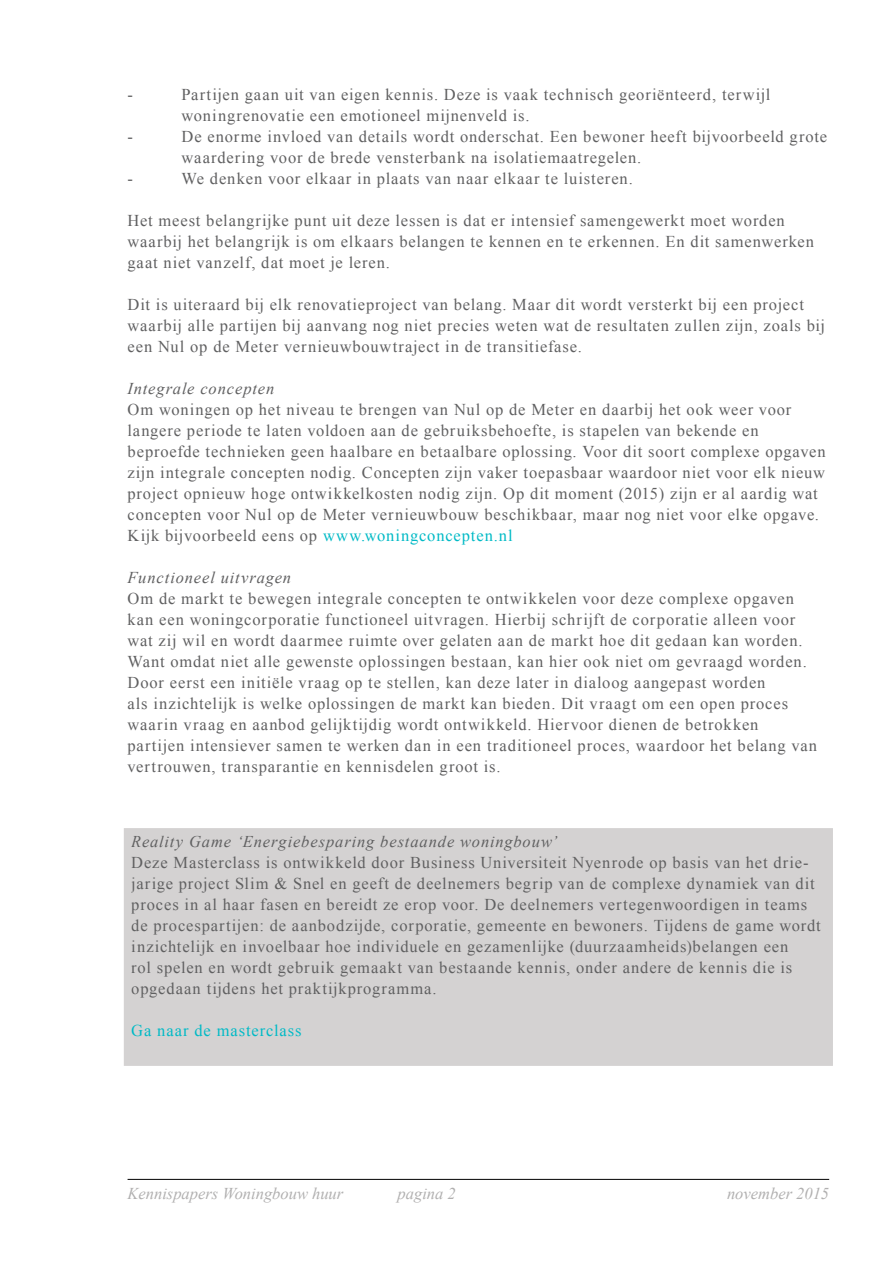
<style>
.page{position:relative;width:893px;height:1263px;background:#fff}
.page>*{position:absolute;margin:0;border:0;box-sizing:border-box;transform-origin:0 0}
.t1{font:16.5px/21px "Times New Roman";letter-spacing:.05em;color:#606061}
.t2{font:italic 16.5px "Times New Roman";letter-spacing:.05em;color:#606061}
.t3{font:italic 16.5px "Times New Roman";color:#b1b0b0}
.t4{font:16.5px "Times New Roman";letter-spacing:.055em;color:#00bac6}
.s1{color:#00bac6}
</style>
<div class="page">
<hr style="left:128px;top:1179px;width:701px;height:1px;background:#000">
<div style="left:128px;top:832px;width:701px;height:230px;background:#d4d2d2"></div>
<div style="left:124px;top:828px;width:709px;height:238px;border:8px solid #d4d2d2"></div>
<p class="t1" style="left:128px;top:83px;width:7px">-</p>
<p class="t1" style="left:182px;top:83px;width:590px">Partijen gaan uit van eigen kennis. Deze is vaak technisch georiënteerd, terwijl woningrenovatie een emotioneel mijnenveld is.</p>
<p class="t1" style="left:128px;top:125px;width:7px">-</p>
<p class="t1" style="left:182px;top:125px;width:647px">De enorme invloed van details wordt onderschat. Een bewoner heeft bijvoorbeeld grote waardering voor de brede vensterbank na isolatiemaatregelen.</p>
<p class="t1" style="left:128px;top:167px;width:7px">-</p>
<p class="t1" style="left:182px;top:167px;width:453px">We denken voor elkaar in plaats van naar elkaar te luisteren.</p>
<p class="t1" style="left:128px;top:209px;width:688px">Het meest belangrijke punt uit deze lessen is dat er intensief samengewerkt moet worden waarbij het belangrijk is om elkaars belangen te kennen en te erkennen. En dit samenwerken gaat niet vanzelf, dat moet je leren.</p>
<p class="t1" style="left:128px;top:293px;width:699px">Dit is uiteraard bij elk renovatieproject van belang. Maar dit wordt versterkt bij een project waarbij alle partijen bij aanvang nog niet precies weten wat de resultaten zullen zijn, zoals bij een Nul op de Meter vernieuwbouwtraject in de transitiefase.</p>
<p class="t2" style="left:128px;top:377px;width:148px">Integrale concepten</p>
<p class="t1" style="left:128px;top:398px;width:699px">Om woningen op het niveau te brengen van Nul op de Meter en daarbij het ook weer voor langere periode te laten voldoen aan de gebruiksbehoefte, is stapelen van bekende en beproefde technieken geen haalbare en betaalbare oplossing. Voor dit soort complexe opgaven zijn integrale concepten nodig. Concepten zijn vaker toepasbaar waardoor niet voor elk nieuw project opnieuw hoge ontwikkelkosten nodig zijn. Op dit moment (2015) zijn er al aardig wat concepten voor Nul op de Meter vernieuwbouw beschikbaar, maar nog niet voor elke opgave.<br>Kijk bijvoorbeeld eens op <span class="s1">www.woningconcepten.nl</span></p>
<p class="t2" style="left:128px;top:566px;width:165px">Functioneel uitvragen</p>
<p class="t1" style="left:128px;top:587px;width:691px">Om de markt te bewegen integrale concepten te ontwikkelen voor deze complexe opgaven kan een woningcorporatie functioneel uitvragen. Hierbij schrijft de corporatie alleen voor wat zij wil en wordt daarmee ruimte over gelaten aan de markt hoe dit gedaan kan worden.<br>Want omdat niet alle gewenste oplossingen bestaan, kan hier ook niet om gevraagd worden.<br>Door eerst een initiële vraag op te stellen, kan deze later in dialoog aangepast worden<br>als inzichtelijk is welke oplossingen de markt kan bieden. Dit vraagt om een open proces waarin vraag en aanbod gelijktijdig wordt ontwikkeld. Hiervoor dienen de betrokken partijen intensiever samen te werken dan in een traditioneel proces, waardoor het belang van vertrouwen, transparantie en kennisdelen groot is.</p>
<p class="t2" style="left:131px;top:830px;width:427px">Reality Game ‘Energiebesparing bestaande woningbouw’</p>
<p class="t1" style="left:131px;top:852px;width:691px">Deze Masterclass is ontwikkeld door Business Universiteit Nyenrode op basis van het drie&shy;jarige project Slim &amp; Snel en geeft de deelnemers begrip van de complexe dynamiek van dit proces in al haar fasen en bereidt ze erop voor. De deelnemers vertegenwoordigen in teams de procespartijen: de aanbodzijde, corporatie, gemeente en bewoners. Tijdens de game wordt inzichtelijk en invoelbaar hoe individuele en gezamenlijke (duurzaamheids)belangen een<br>rol spelen en wordt gebruik gemaakt van bestaande kennis, onder andere de kennis die is opgedaan tijdens het praktijkprogramma.</p>
<p class="t4" style="left:131px;top:1019px;width:172px">Ga naar de masterclass</p>
<p class="t3" style="left:128px;top:1182px;width:217px">Kennispapers Woningbouw huur</p>
<p class="t3" style="left:398px;top:1182px;width:60px">pagina 2</p>
<p class="t3" style="left:727px;top:1182px;width:104px">november 2015</p>
</div>
